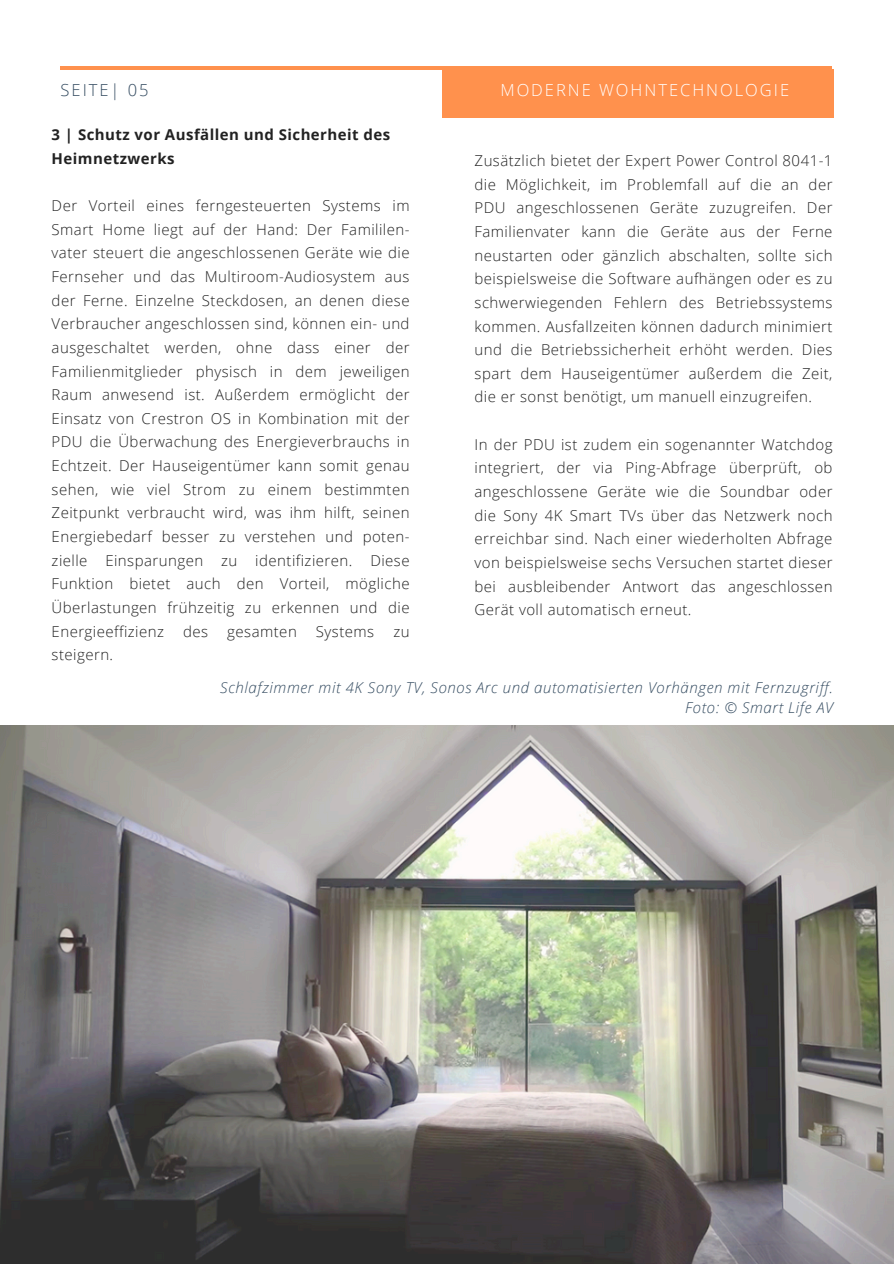
<style>
.page{position:relative;width:894px;height:1264px;background:#fff}
.page>*{position:absolute;margin:0;border:0;box-sizing:border-box;transform-origin:0 0}
.t1{font:300 16.5px "Open Sans";letter-spacing:.12em;color:#fff}
.t2{font:300 16.5px "Open Sans";letter-spacing:.12em;color:#364d62}
.t3{font:300 15px/23.7px "Open Sans";letter-spacing:.03em;color:#222;text-align:justify}
.t4{font:italic 300 15px/20.2px "Open Sans";letter-spacing:.04em;color:#364d62;text-align:right}
.t5{font:700 15px/23.7px "Open Sans";letter-spacing:.03em;color:#222}
</style>
<div class="page">
<hr style="left:61px;top:66px;width:770px;height:4px;background:#ff914d">
<img style="left:1px;top:725px;width:892px;height:538px">
<div style="left:442px;top:69px;width:390px;height:49px;background:#ff914d"></div>
<p class="t2" style="left:61px;top:79px;width:90px">SEITE| 05</p>
<h1 class="t5" style="left:52px;top:122px;width:340px">3 | Schutz vor Ausfällen und Sicherheit des<br>Heimnetzwerks</h1>
<h1 class="t3" style="left:52px;top:193px;width:359px">Der Vorteil eines ferngesteuerten Systems im Smart Home liegt auf der Hand: Der Famililen&shy;vater steuert die angeschlossenen Geräte wie die Fernseher und das Multiroom-Audiosystem aus der Ferne. Einzelne Steckdosen, an denen diese Verbraucher angeschlossen sind, können ein- und ausgeschaltet werden, ohne dass einer der Familienmitglieder physisch in dem jeweiligen Raum anwesend ist. Außerdem ermöglicht der Einsatz von Crestron OS in Kombination mit der PDU die Überwachung des Energieverbrauchs in Echtzeit. Der Hauseigentümer kann somit genau sehen, wie viel Strom zu einem bestimmten Zeitpunkt verbraucht wird, was ihm hilft, seinen Energiebedarf besser zu verstehen und poten&shy;zielle Einsparungen zu identifizieren. Diese Funktion bietet auch den Vorteil, mögliche Überlastungen frühzeitig zu erkennen und die Energieeffizienz</h1>
<h1 class="t3" style="left:183px;top:619px;width:27px">des</h1>
<h1 class="t3" style="left:227px;top:619px;width:71px">gesamten</h1>
<h1 class="t3" style="left:316px;top:619px;width:60px">Systems</h1>
<h1 class="t3" style="left:393px;top:619px;width:18px">zu</h1>
<h1 class="t3" style="left:52px;top:642px;width:63px">steigern.</h1>
<h2 class="t1" style="left:500px;top:79px;width:290px">MODERNE WOHNTECHNOLOGIE</h2>
<p class="t3" style="left:474px;top:148px;width:359px">Zusätzlich bietet der Expert Power Control 8041-1 die Möglichkeit, im Problemfall auf die an der PDU angeschlossenen Geräte zuzugreifen. Der Familienvater kann die Geräte aus der Ferne neustarten oder gänzlich abschalten, sollte sich beispielsweise die Software aufhängen oder es zu schwerwiegenden Fehlern des Betriebssystems kommen. Ausfallzeiten können dadurch minimiert und die Betriebssicherheit erhöht werden. Dies spart dem Hauseigentümer außerdem die Zeit, die er sonst benötigt, um manuell einzugreifen.</p>
<p class="t3" style="left:474px;top:432px;width:359px">In der PDU ist zudem ein sogenannter Watchdog integriert, der via Ping-Abfrage überprüft, ob angeschlossene Geräte wie die Soundbar oder die Sony 4K Smart TVs über das Netzwerk noch erreichbar sind. Nach einer wiederholten Abfrage von beispielsweise sechs Versuchen startet dieser bei ausbleibender Antwort das angeschlossen Gerät voll automatisch erneut.</p>
<p class="t4" style="left:220px;top:677px;width:614px">Schlafzimmer mit 4K Sony TV, Sonos Arc und automatisierten Vorhängen mit Fernzugriff.<br>Foto: © Smart Life AV</p>
</div>
